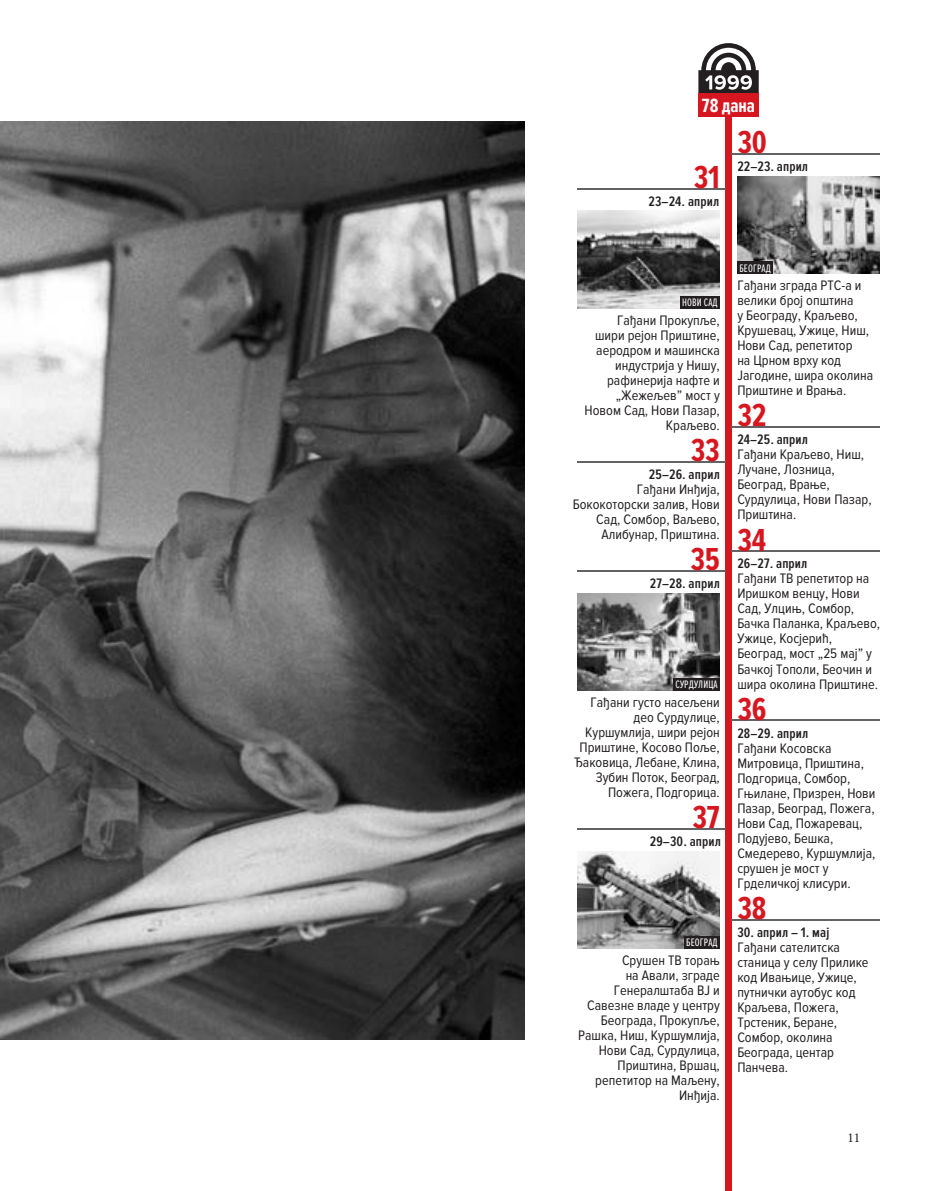
<style>
.page{position:relative;width:936px;height:1191px;background:#fff}
.page>*{position:absolute;margin:0;border:0;box-sizing:border-box;transform-origin:0 0}
.t1{font:700 33px "Proxima Nova Ex Cn";color:#d7171f}
.t2{font:700 19.8px "Proxima Nova Ex Cn";color:#fff}
.t3{font:14.25px/15px "Proxima Nova Cond";color:#231f20}
.t4{font:600 14.25px "Proxima Nova Ex Cn";letter-spacing:.01em;color:#231f20;scale:1.07 1}
.t5{font:13.5px "Minion Pro";color:#231f20}
.t6{font:11.25px "Proxima Nova Ex Cn";letter-spacing:.01em;color:#fff}
</style>
<div class="page">
<div style="left:725px;top:93px;width:6px;height:1098px;background:#d7171f"></div>
<hr style="left:577px;top:188px;width:148px;height:1px;background:#636366">
<hr style="left:577px;top:461px;width:148px;height:1px;background:#636366">
<hr style="left:577px;top:570px;width:148px;height:1px;background:#636366">
<hr style="left:577px;top:828px;width:148px;height:1px;background:#636366">
<svg style="left:698px;top:43px;width:60px;height:50px"></svg>
<div style="left:698px;top:93px;width:60px;height:23px;background:#d7171f"></div>
<hr style="left:731px;top:153px;width:148px;height:2px;background:#636366">
<hr style="left:731px;top:426px;width:148px;height:2px;background:#636366">
<hr style="left:731px;top:719px;width:148px;height:2px;background:#636366">
<hr style="left:731px;top:550px;width:148px;height:2px;background:#636366">
<hr style="left:731px;top:918px;width:148px;height:2px;background:#636366">
<img style="left:577px;top:211px;width:142px;height:97px">
<div style="left:680px;top:296px;width:39px;height:12px;background:#231f20"></div>
<img style="left:737px;top:176px;width:142px;height:98px">
<div style="left:737px;top:261px;width:36px;height:13px;background:#231f20"></div>
<img style="left:577px;top:593px;width:142px;height:97px">
<div style="left:673px;top:678px;width:46px;height:12px;background:#231f20"></div>
<img style="left:577px;top:851px;width:142px;height:97px">
<div style="left:684px;top:936px;width:35px;height:12px;background:#231f20"></div>
<img style="left:0;top:121px;width:524px;height:918px">
<h2 class="t2" style="left:702px;top:94px;width:55px">78 дана</h2>
<h1 class="t1" style="left:693px;top:159px;width:28px">31</h1>
<p class="t4" style="left:648px;top:193px;width:67px">23–24. април</p>
<h1 class="t1" style="left:737px;top:124px;width:31px">30</h1>
<p class="t4" style="left:737px;top:159px;width:68px">22–23. април</p>
<p class="t6" style="left:682px;top:296px;width:37px">НОВИ САД</p>
<p class="t3" style="left:584px;top:313px;width:137px;text-align:right">Гађани Прокупље, шири рејон Приштине, аеродром и машинска индустрија у Нишу, рафинерија нафте и „Жежељев” мост у<br>Новом Сад, Нови Пазар,<br>Краљево.</p>
<p class="t4" style="left:649px;top:466px;width:68px">25–26. април</p>
<p class="t3" style="left:572px;top:482px;width:148px;text-align:right">Гађани Инђија,<br>Бококоторски залив, Нови<br>Сад, Сомбор, Ваљево,<br>Алибунар, Приштина.</p>
<h1 class="t1" style="left:690px;top:432px;width:31px">33</h1>
<h1 class="t1" style="left:690px;top:541px;width:31px">35</h1>
<p class="t4" style="left:649px;top:575px;width:67px">27–28. април</p>
<p class="t6" style="left:675px;top:678px;width:44px">СУРДУЛИЦА</p>
<p class="t3" style="left:574px;top:695px;width:147px;text-align:right">Гађани густо насељени део Сурдулице,<br>Куршумлија, шири рејон<br>Приштине, Косово Поље,<br>Ђаковица, Лебане, Клина,<br>Зубин Поток, Београд,<br>Пожега, Подгорица.</p>
<h1 class="t1" style="left:692px;top:799px;width:29px">37</h1>
<p class="t4" style="left:649px;top:833px;width:68px">29–30. април</p>
<p class="t6" style="left:686px;top:936px;width:33px">БЕОГРАД</p>
<p class="t3" style="left:578px;top:953px;width:143px;text-align:right">Срушен ТВ торањ<br>на Авали, зграде<br>Генералштаба ВЈ и<br>Савезне владе у центру<br>Београда, Прокупље,<br>Рашка, Ниш, Куршумлија,<br>Нови Сад, Сурдулица,<br>Приштина, Вршац, репетитор на Маљену,<br>Инђија.</p>
<p class="t6" style="left:739px;top:262px;width:33px">БЕОГРАД</p>
<p class="t3" style="left:737px;top:278px;width:137px">Гађани зграда РТС-а и велики број општина<br>у Београду, Краљево,<br>Крушевац, Ужице, Ниш,<br>Нови Сад, репетитор<br>на Црном врху код<br>Јагодине, шира околина<br>Приштине и Врања.</p>
<p class="t4" style="left:737px;top:432px;width:67px">24–25. април</p>
<p class="t3" style="left:737px;top:447px;width:136px">Гађани Краљево, Ниш,<br>Лучане, Лозница,<br>Београд, Врање,<br>Сурдулица, Нови Пазар,<br>Приштина.</p>
<h1 class="t1" style="left:737px;top:397px;width:31px">32</h1>
<h1 class="t1" style="left:737px;top:521px;width:30px">34</h1>
<p class="t4" style="left:737px;top:556px;width:67px">26–27. април</p>
<p class="t3" style="left:737px;top:571px;width:144px">Гађани ТВ репетитор на<br>Иришком венцу, Нови<br>Сад, Улцињ, Сомбор,<br>Бачка Паланка, Краљево,<br>Ужице, Косјерић,<br>Београд, мост „25 мај” у<br>Бачкој Тополи, Беочин и шира околина Приштине.</p>
<h1 class="t1" style="left:737px;top:690px;width:31px">36</h1>
<p class="t4" style="left:737px;top:725px;width:68px">28–29. април</p>
<p class="t3" style="left:737px;top:740px;width:140px">Гађани Косовска<br>Митровица, Приштина,<br>Подгорица, Сомбор,<br>Гњилане, Призрен, Нови<br>Пазар, Београд, Пожега,<br>Нови Сад, Пожаревац,<br>Подујево, Бешка,<br>Смедерево, Куршумлија, срушен је мост у<br>Грделичкој клисури.</p>
<h1 class="t1" style="left:737px;top:889px;width:31px">38</h1>
<p class="t4" style="left:737px;top:924px;width:87px">30. април – 1. мај</p>
<p class="t3" style="left:737px;top:939px;width:133px">Гађани сателитска станица у селу Прилике код Ивањице, Ужице, путнички аутобус код<br>Краљева, Пожега,<br>Трстеник, Беране,<br>Сомбор, околина<br>Београда, центар<br>Панчева.</p>
<p class="t5" style="left:847px;top:1128px;width:14px">11</p>
</div>
